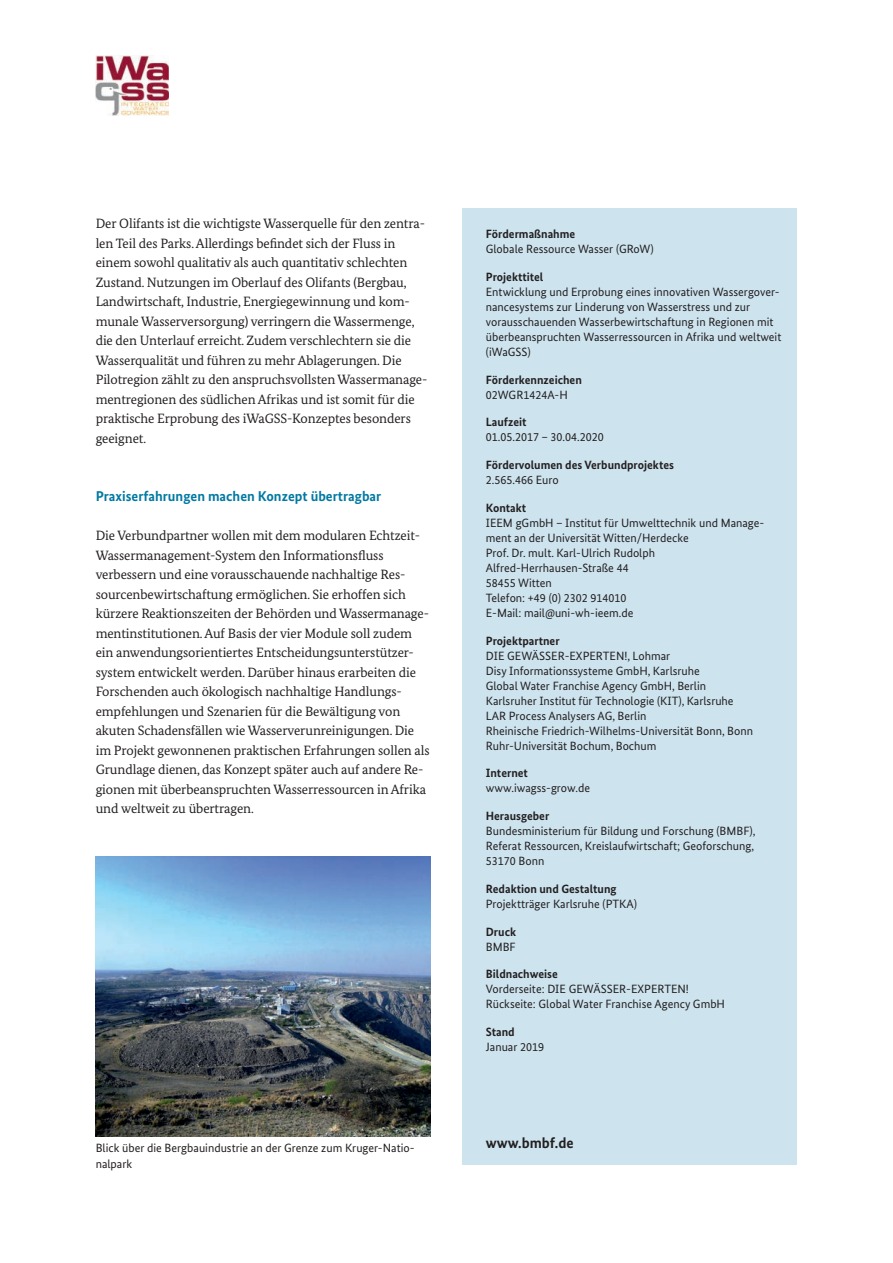
<style>
.page{position:relative;width:893px;height:1263px;background:#fff}
.page>*{position:absolute;margin:0;border:0;box-sizing:border-box;transform-origin:0 0}
.t1{font:700 15px "Bundes Sans";color:#231f20}
.t2{font:700 14.25px "Bundes Sans";color:#0079a3}
.t3{font:13.5px/19.5px "Bundes Serif";letter-spacing:-.01em;color:#231f20}
.t4{font:12px/15px "Bundes Sans";color:#231f20}
.t5{font:700 12px "Bundes Sans";color:#231f20}
</style>
<div class="page">
<div style="left:462px;top:209px;width:335px;height:956px;background:#cde4ef"></div>
<img style="left:96px;top:856px;width:335px;height:280px">
<img style="left:96px;top:55px;width:73px;height:61px">
<p class="t3" style="left:96px;top:214px;width:333px">Der Olifants ist die wichtigste Wasserquelle für den zentra&shy;len Teil des Parks. Allerdings befindet sich der Fluss in einem sowohl qualitativ als auch quantitativ schlechten Zustand. Nutzungen im Oberlauf des Olifants (Bergbau, Landwirtschaft, Industrie, Energiegewinnung und kom&shy;munale Wasserversorgung) verringern die Wassermenge, die den Unterlauf erreicht. Zudem verschlechtern sie die Wasserqualität und führen zu mehr Ablagerungen. Die Pilotregion zählt zu den anspruchsvollsten Wassermanage&shy;mentregionen des südlichen Afrikas und ist somit für die praktische Erprobung des iWaGSS-Konzeptes besonders geeignet.</p>
<p class="t2" style="left:96px;top:488px;width:287px">Praxiserfahrungen machen Konzept übertragbar</p>
<p class="t3" style="left:96px;top:526px;width:335px">Die Verbundpartner wollen mit dem modularen Echtzeit-Wassermanagement-System den Informationsfluss verbessern und eine vorausschauende nachhaltige Res&shy;sourcenbewirtschaftung ermöglichen. Sie erhoffen sich kürzere Reaktionszeiten der Behörden und Wassermanage&shy;mentinstitutionen. Auf Basis der vier Module soll zudem ein anwendungsorientiertes Entscheidungsunterstützer&shy;system entwickelt werden. Darüber hinaus erarbeiten die Forschenden auch ökologisch nachhaltige Handlungs&shy;empfehlungen und Szenarien für die Bewältigung von akuten Schadensfällen wie Wasserverunreinigungen. Die im Projekt gewonnenen praktischen Erfahrungen sollen als Grundlage dienen, das Konzept später auch auf andere Re&shy;gionen mit überbeanspruchten Wasserressourcen in Afrika und weltweit zu übertragen.</p>
<p class="t4" style="left:96px;top:1140px;width:320px;line-height:15.8px">Blick über die Bergbauindustrie an der Grenze zum Kruger-Natio&shy;nalpark</p>
<p class="t5" style="left:486px;top:227px;width:91px">Fördermaßnahme</p>
<p class="t4" style="left:486px;top:241px;width:169px">Globale Ressource Wasser (GRoW)</p>
<p class="t5" style="left:486px;top:269px;width:59px">Projekttitel</p>
<p class="t4" style="left:486px;top:284px;width:297px">Entwicklung und Erprobung eines innovativen Wassergover&shy;nancesystems zur Linderung von Wasserstress und zur vorausschauenden Wasserbewirtschaftung in Regionen mit überbeanspruchten Wasserressourcen in Afrika und weltweit (iWaGSS)</p>
<p class="t5" style="left:486px;top:372px;width:98px">Förderkennzeichen</p>
<p class="t4" style="left:486px;top:387px;width:83px">02WGR1424A-H</p>
<p class="t5" style="left:486px;top:415px;width:42px">Laufzeit</p>
<p class="t4" style="left:486px;top:430px;width:119px">01.05.2017 – 30.04.2020</p>
<p class="t5" style="left:486px;top:458px;width:190px">Fördervolumen des Verbundprojektes</p>
<p class="t4" style="left:486px;top:472px;width:74px">2.565.466 Euro</p>
<p class="t5" style="left:486px;top:500px;width:42px">Kontakt</p>
<p class="t4" style="left:486px;top:515px;width:280px">IEEM gGmbH – Institut für Umwelttechnik und Manage&shy;ment an der Universität Witten/Herdecke<br>Prof. Dr. mult. Karl-Ulrich Rudolph Alfred-Herrhausen-Straße 44<br>58455 Witten<br>Telefon: +49 (0) 2302 914010<br>E-Mail: mail@uni-wh-ieem.de</p>
<p class="t5" style="left:486px;top:633px;width:75px">Projektpartner</p>
<p class="t4" style="left:486px;top:648px;width:269px">DIE GEWÄSSER-EXPERTEN!, Lohmar<br>Disy Informationssysteme GmbH, Karlsruhe<br>Global Water Franchise Agency GmbH, Berlin Karlsruher Institut für Technologie (KIT), Karlsruhe LAR Process Analysers AG, Berlin<br>Rheinische Friedrich-Wilhelms-Universität Bonn, Bonn Ruhr-Universität Bochum, Bochum</p>
<p class="t5" style="left:486px;top:766px;width:44px">Internet</p>
<p class="t4" style="left:486px;top:781px;width:106px">www.iwagss-grow.de</p>
<p class="t5" style="left:486px;top:809px;width:65px">Herausgeber</p>
<p class="t4" style="left:486px;top:823px;width:271px;text-align:justify">Bundesministerium für Bildung und Forschung (BMBF), Referat Ressourcen, Kreislaufwirtschaft; Geoforschung, 53170 Bonn</p>
<p class="t5" style="left:486px;top:881px;width:132px">Redaktion und Gestaltung</p>
<p class="t4" style="left:486px;top:896px;width:153px">Projektträger Karlsruhe (PTKA)</p>
<p class="t5" style="left:486px;top:924px;width:32px">Druck</p>
<p class="t4" style="left:486px;top:939px;width:31px">BMBF</p>
<p class="t5" style="left:486px;top:967px;width:74px">Bildnachweise</p>
<p class="t4" style="left:486px;top:982px;width:241px">Vorderseite: DIE GEWÄSSER-EXPERTEN!<br>Rückseite: Global Water Franchise Agency GmbH</p>
<p class="t5" style="left:486px;top:1025px;width:30px">Stand</p>
<p class="t4" style="left:486px;top:1039px;width:60px">Januar 2019</p>
<p class="t1" style="left:486px;top:1134px;width:89px">www.bmbf.de</p>
</div>
